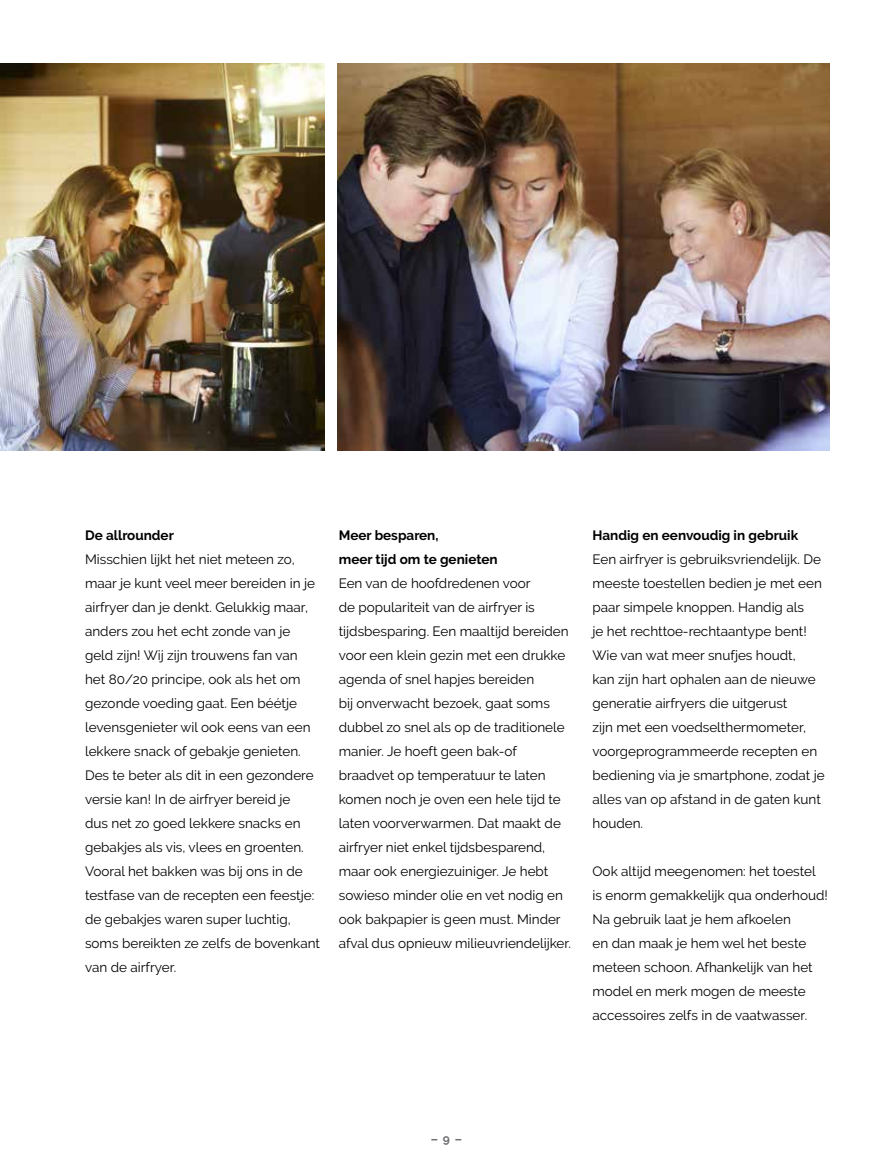
<style>
.page{position:relative;width:893px;height:1170px;background:#fff}
.page>*{position:absolute;margin:0;border:0;box-sizing:border-box;transform-origin:0 0}
.t1{font:13.5px/24px "Raleway";color:#000}
.t2{font:700 13.5px/24px "Raleway";color:#000}
.t3{font:700 12px "Raleway";color:#6d6e71}
</style>
<div class="page">
<img style="left:337px;top:64px;width:492px;height:387px">
<img style="left:0;top:64px;width:325px;height:387px">
<p class="t2" style="left:85px;top:523px;width:90px">De allrounder</p>
<p class="t1" style="left:85px;top:547px;width:236px">Misschien lijkt het niet meteen zo, maar je kunt veel meer bereiden in je airfryer dan je denkt. Gelukkig maar, anders zou het echt zonde van je geld zijn! Wij zijn trouwens fan van het 80/20 principe, ook als het om gezonde voeding gaat. Een béétje levensgenieter wil ook eens van een lekkere snack of gebakje genieten.<br>Des te beter als dit in een gezondere versie kan! In de airfryer bereid je<br>dus net zo goed lekkere snacks en gebakjes als vis, vlees en groenten.<br>Vooral het bakken was bij ons in de testfase van de recepten een feestje: de gebakjes waren super luchtig, soms bereikten ze zelfs de bovenkant van de airfryer.</p>
<p class="t2" style="left:339px;top:523px;width:160px">Meer besparen,<br>meer tijd om te genieten</p>
<p class="t1" style="left:339px;top:571px;width:234px">Een van de hoofdredenen voor<br>de populariteit van de airfryer is tijdsbesparing. Een maaltijd bereiden voor een klein gezin met een drukke agenda of snel hapjes bereiden<br>bij onverwacht bezoek, gaat soms dubbel zo snel als op de traditionele manier. Je hoeft geen bak-of braadvet op temperatuur te laten komen noch je oven een hele tijd te laten voorverwarmen. Dat maakt de airfryer niet enkel tijdsbesparend, maar ook energiezuiniger. Je hebt sowieso minder olie en vet nodig en ook bakpapier is geen must. Minder afval dus opnieuw milieuvriendelijker.</p>
<p class="t2" style="left:592px;top:523px;width:207px">Handig en eenvoudig in gebruik</p>
<p class="t1" style="left:592px;top:547px;width:234px">Een airfryer is gebruiksvriendelijk. De meeste toestellen bedien je met een paar simpele knoppen. Handig als<br>je het rechttoe-rechtaantype bent!<br>Wie van wat meer snufjes houdt,<br>kan zijn hart ophalen aan de nieuwe generatie airfryers die uitgerust<br>zijn met een voedselthermometer, voorgeprogrammeerde recepten en bediening via je smartphone, zodat je alles van op afstand in de gaten kunt houden.</p>
<p class="t1" style="left:592px;top:859px;width:237px">Ook altijd meegenomen: het toestel is enorm gemakkelijk qua onderhoud!<br>Na gebruik laat je hem afkoelen<br>en dan maak je hem wel het beste meteen schoon. Afhankelijk van het model en merk mogen de meeste accessoires zelfs in de vaatwasser.</p>
<p class="t3" style="left:431px;top:1131px;width:33px">– 9 –</p>
</div>
